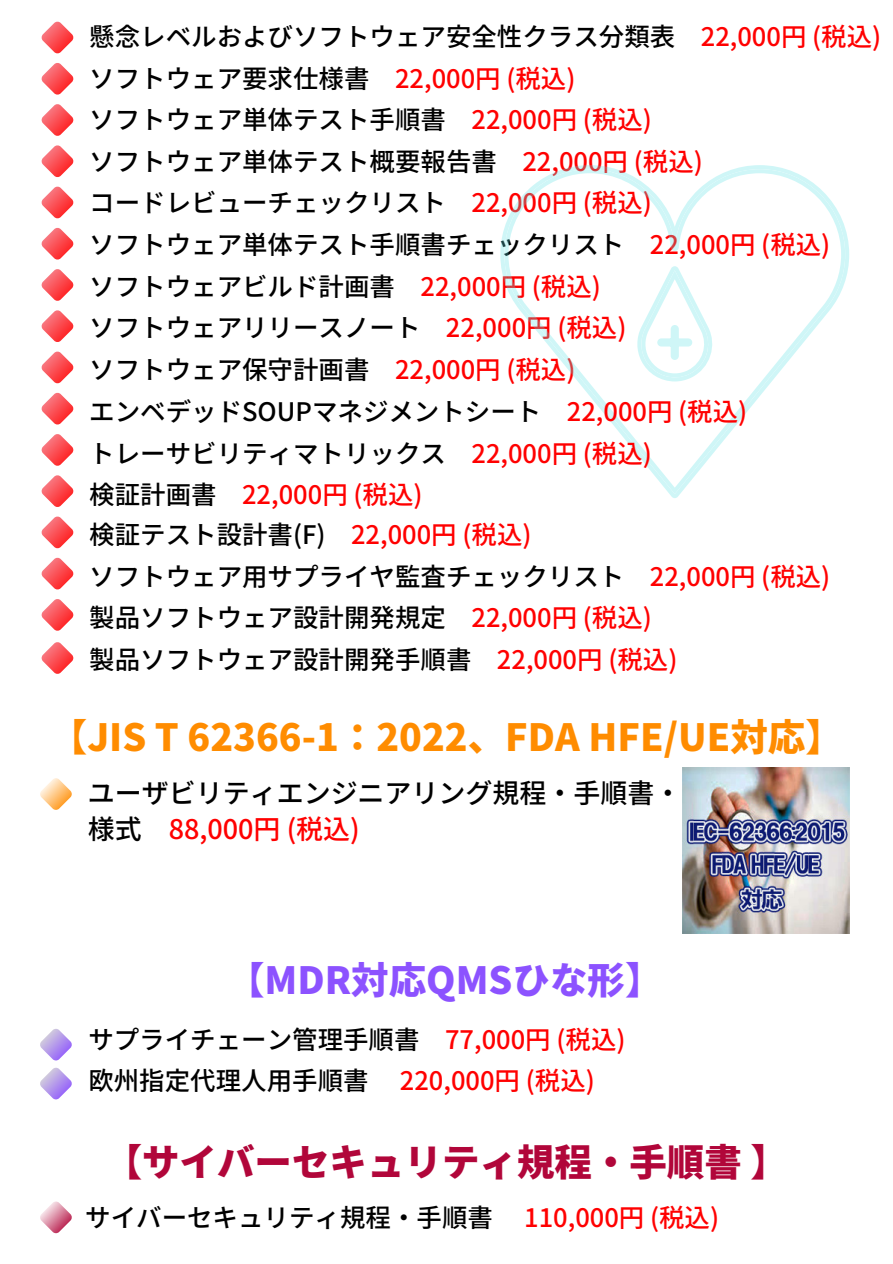
<style>
.page{position:relative;width:893px;height:1264px;background:#fff}
.page>*{position:absolute;margin:0;border:0;box-sizing:border-box;transform-origin:0 0}
.t1{font:900 37.5px "Noto Sans JP";color:#ff8c00}
.t2{font:900 37.5px "Noto Sans JP";color:#b1063a}
.t3{font:900 37.5px "Noto Sans JP";color:#8c52ff}
.t4{font:500 27px/36px "Noto Sans JP";color:#000}
.t5{font:500 25.5px/41.5px "Noto Sans JP";color:#000}
.s1{color:#f00}
</style>
<div class="page">
<svg style="left:500px;top:165px;width:345px;height:329px"></svg>
<svg style="left:636px;top:266px;width:81px;height:116px"></svg>
<div style="left:670px;top:338px;width:8px;height:8px;background:#cff6f7"></div>
<svg style="left:42px;top:22px;width:32px;height:32px"></svg>
<svg style="left:42px;top:63px;width:32px;height:32px"></svg>
<svg style="left:42px;top:228px;width:32px;height:32px"></svg>
<svg style="left:42px;top:104px;width:32px;height:32px"></svg>
<svg style="left:42px;top:145px;width:32px;height:32px"></svg>
<svg style="left:42px;top:187px;width:32px;height:32px"></svg>
<svg style="left:42px;top:269px;width:32px;height:32px"></svg>
<svg style="left:42px;top:310px;width:32px;height:32px"></svg>
<svg style="left:42px;top:475px;width:32px;height:32px"></svg>
<svg style="left:42px;top:351px;width:32px;height:33px"></svg>
<svg style="left:42px;top:393px;width:32px;height:32px"></svg>
<svg style="left:42px;top:434px;width:32px;height:32px"></svg>
<svg style="left:42px;top:516px;width:32px;height:32px"></svg>
<svg style="left:42px;top:557px;width:32px;height:33px"></svg>
<svg style="left:42px;top:599px;width:32px;height:32px"></svg>
<svg style="left:42px;top:642px;width:32px;height:32px"></svg>
<img style="left:682px;top:767px;width:167px;height:166px">
<svg style="left:40px;top:778px;width:32px;height:32px"></svg>
<svg style="left:40px;top:1029px;width:32px;height:31px"></svg>
<svg style="left:40px;top:1067px;width:32px;height:32px"></svg>
<svg style="left:40px;top:1201px;width:32px;height:32px"></svg>
<p class="t5" style="left:89px;top:15px;width:793px">懸念レベルおよびソフトウェア安全性クラス分類表 <span class="s1">22,000円 (税込)</span>ソフトウェア要求仕様書 <span class="s1">22,000円 (税込)<br></span>ソフトウェア単体テスト手順書 <span class="s1">22,000円 (税込)<br></span>ソフトウェア単体テスト概要報告書 <span class="s1">22,000円 (税込)<br></span>コードレビューチェックリスト <span class="s1">22,000円 (税込)<br></span>ソフトウェア単体テスト手順書チェックリスト <span class="s1">22,000円 (税込)<br></span>ソフトウェアビルド計画書 <span class="s1">22,000円 (税込)<br></span>ソフトウェアリリースノート <span class="s1">22,000円 (税込)<br></span>ソフトウェア保守計画書 <span class="s1">22,000円 (税込)</span></p>
<p class="t5" style="left:89px;top:390px;width:742px">エンベデッドSOUPマネジメントシート <span class="s1">22,000円 (税込)<br></span>トレーサビリティマトリックス <span class="s1">22,000円 (税込)<br></span>検証計画書 <span class="s1">22,000円 (税込)<br></span>検証テスト設計書(F) <span class="s1">22,000円 (税込)<br></span>ソフトウェア用サプライヤ監査チェックリスト <span class="s1">22,000円 (税込)</span>製品ソフトウェア設計開発規定 <span class="s1">22,000円 (税込)<br></span>製品ソフトウェア設計開発手順書 <span class="s1">22,000円 (税込)</span></p>
<h1 class="t1" style="left:50px;top:707px;width:794px">【JIS T 62366-1：2022、FDA HFE/UE対応】</h1>
<p class="t4" style="left:88px;top:773px;width:595px">ユーザビリティエンジニアリング規程・手順書・様式 <span class="s1">88,000円 (税込)</span></p>
<h1 class="t3" style="left:227px;top:950px;width:437px">【MDR対応QMSひな形】</h1>
<p class="t5" style="left:88px;top:1017px;width:538px">サプライチェーン管理手順書 <span class="s1">77,000円 (税込)</span>欧州指定代理人用手順書 <span class="s1">220,000円 (税込)</span></p>
<h1 class="t2" style="left:105px;top:1132px;width:684px">【サイバーセキュリティ規程・手順書】</h1>
<p class="t5" style="left:85px;top:1195px;width:635px">サイバーセキュリティ規程・手順書 <span class="s1">110,000円 (税込)</span></p>
</div>
